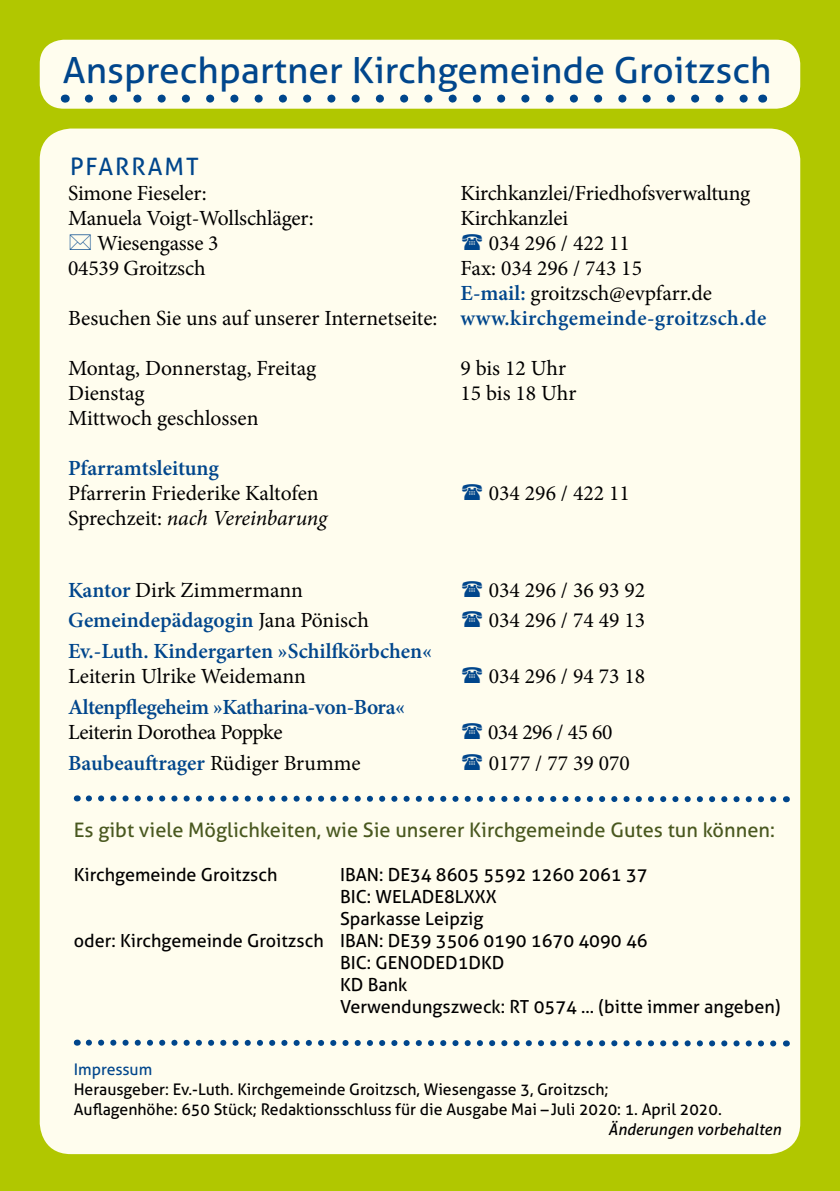
<style>
.page{position:relative;width:840px;height:1191px;background:#fff}
.page>*{position:absolute;margin:0;border:0;box-sizing:border-box;transform-origin:0 0}
.t1{font:36px "Aller";color:#00468c}
.t2{font:24px "Aller";letter-spacing:.08em;color:#00468c}
.t3{font:21.6px "Minion Pro";letter-spacing:-.005em;color:#000}
.t4{font:600 21.6px "Minion Pro";color:#00468c}
.t5{font:600 21.6px "Minion Pro";letter-spacing:-.025em;color:#00468c}
.t6{font:italic 21.6px "Minion Pro";letter-spacing:-.01em;color:#000}
.t7{font:21.6px "Minion Pro";letter-spacing:-.025em;color:#000}
.t8{font:20px "Aller";color:#49581f}
.t9{font:18px "Aller";color:#000}
.t10{font:16px/20px "Aller";color:#000}
.t11{font:italic 16px "Aller";color:#000}
.t12{font:16px "Aller";color:#00468c}
.s1{font-weight:600;color:#00468c}
.s2{font-style:normal}
.s3{font-weight:400;color:#000}
</style>
<div class="page">
<div style="left:0;top:0;width:839px;height:1191px;background:#b1c700"></div>
<div style="left:40px;top:40px;width:759px;height:69px;background:#fffdee;border-radius:24px"></div>
<svg style="left:89px;top:95px;width:659px;height:8px"></svg>
<div style="left:40px;top:129px;width:759px;height:1025px;background:#fffdee;border-radius:31px"></div>
<svg style="left:77px;top:1039px;width:709px;height:8px"></svg>
<svg style="left:77px;top:795px;width:709px;height:8px"></svg>
<h1 class="t1" style="left:63px;top:49px;width:710px">Ansprechpartner Kirchgemeinde Groitzsch</h1>
<p class="t2" style="left:70px;top:151px;width:130px">PFARRAMT</p>
<p class="t3" style="left:68px;top:178px;width:140px">Simone Fieseler:</p>
<p class="t3" style="left:460px;top:178px;width:291px">Kirchkanzlei/Friedhofsverwaltung</p>
<p class="t3" style="left:68px;top:203px;width:247px">Manuela Voigt-Wollschläger:</p>
<p class="t3" style="left:460px;top:203px;width:109px">Kirchkanzlei</p>
<p class="t3" style="left:97px;top:228px;width:123px">Wiesengasse 3</p>
<p class="t3" style="left:488px;top:228px;width:142px">034 296 / 422 11</p>
<p class="t3" style="left:68px;top:253px;width:139px">04539 Groitzsch</p>
<p class="t3" style="left:460px;top:253px;width:183px">Fax: 034 296 / 743 15</p>
<p class="t3" style="left:460px;top:278px;width:253px"><span class="s1">E-mail:</span> groitzsch@evpfarr.de</p>
<p class="t3" style="left:68px;top:303px;width:699px">Besuchen Sie uns auf unserer Internetseite: <span class="s1">www.kirchgemeinde-groitzsch.de</span></p>
<p class="t3" style="left:68px;top:353px;width:249px">Montag, Donnerstag, Freitag</p>
<p class="t3" style="left:460px;top:353px;width:107px">9 bis 12 Uhr</p>
<p class="t3" style="left:68px;top:378px;width:78px">Dienstag</p>
<p class="t3" style="left:460px;top:378px;width:117px">15 bis 18 Uhr</p>
<p class="t3" style="left:68px;top:403px;width:192px">Mittwoch geschlossen</p>
<p class="t4" style="left:68px;top:453px;width:152px">Pfarramtsleitung</p>
<p class="t3" style="left:68px;top:478px;width:252px">Pfarrerin Friederike Kaltofen</p>
<p class="t3" style="left:488px;top:478px;width:142px">034 296 / 422 11</p>
<p class="t6" style="left:68px;top:503px;width:260px"><span class="s2">Sprechzeit:</span> nach Vereinbarung</p>
<p class="t3" style="left:68px;top:575px;width:236px"><span class="s1">Kantor</span> Dirk Zimmermann</p>
<p class="t3" style="left:488px;top:575px;width:158px">034 296 / 36 93 92</p>
<p class="t4" style="left:68px;top:605px;width:302px">Gemeindepädagogin <span class="s3">Jana Pönisch</span></p>
<p class="t3" style="left:488px;top:606px;width:158px">034 296 / 74 49 13</p>
<p class="t4" style="left:68px;top:636px;width:365px">Ev.-Luth. Kindergarten »Schilfkörbchen«</p>
<p class="t3" style="left:68px;top:662px;width:239px">Leiterin Ulrike Weidemann</p>
<p class="t3" style="left:488px;top:662px;width:158px">034 296 / 94 73 18</p>
<p class="t5" style="left:68px;top:692px;width:338px">Altenpflegeheim »Katharina-von-Bora«</p>
<p class="t7" style="left:68px;top:717px;width:216px">Leiterin Dorothea Poppke</p>
<p class="t3" style="left:487px;top:717px;width:126px">034 296 / 45 60</p>
<p class="t4" style="left:68px;top:747px;width:294px">Baubeauftrager <span class="s3">Rüdiger Brumme</span></p>
<p class="t3" style="left:488px;top:748px;width:142px">0177 / 77 39 070</p>
<p class="t8" style="left:74px;top:818px;width:702px">Es gibt viele Möglichkeiten, wie Sie unserer Kirchgemeinde Gutes tun können:</p>
<p class="t9" style="left:74px;top:863px;width:205px">Kirchgemeinde Groitzsch</p>
<p class="t9" style="left:340px;top:863px;width:309px">IBAN: DE34 8605 5592 1260 2061 37</p>
<p class="t9" style="left:340px;top:885px;width:158px">BIC: WELADE8LXXX</p>
<p class="t9" style="left:340px;top:907px;width:145px">Sparkasse Leipzig</p>
<p class="t9" style="left:74px;top:929px;width:575px">oder: Kirchgemeinde Groitzsch IBAN: DE39 3506 0190 1670 4090 46</p>
<p class="t9" style="left:340px;top:951px;width:166px">BIC: GENODED1DKD</p>
<p class="t9" style="left:340px;top:973px;width:69px">KD Bank</p>
<p class="t9" style="left:340px;top:995px;width:442px">Verwendungszweck: RT 0574 ... (bitte immer angeben)</p>
<p class="t12" style="left:74px;top:1059px;width:80px">Impressum</p>
<p class="t10" style="left:74px;top:1079px;width:649px">Herausgeber: Ev.-Luth. Kirchgemeinde Groitzsch, Wiesengasse 3, Groitzsch;<br>Auflagenhöhe: 650 Stück; Redaktionsschluss für die Ausgabe Mai –Juli 2020: 1. April 2020.</p>
<p class="t11" style="left:608px;top:1119px;width:174px">Änderungen vorbehalten</p>
</div>
